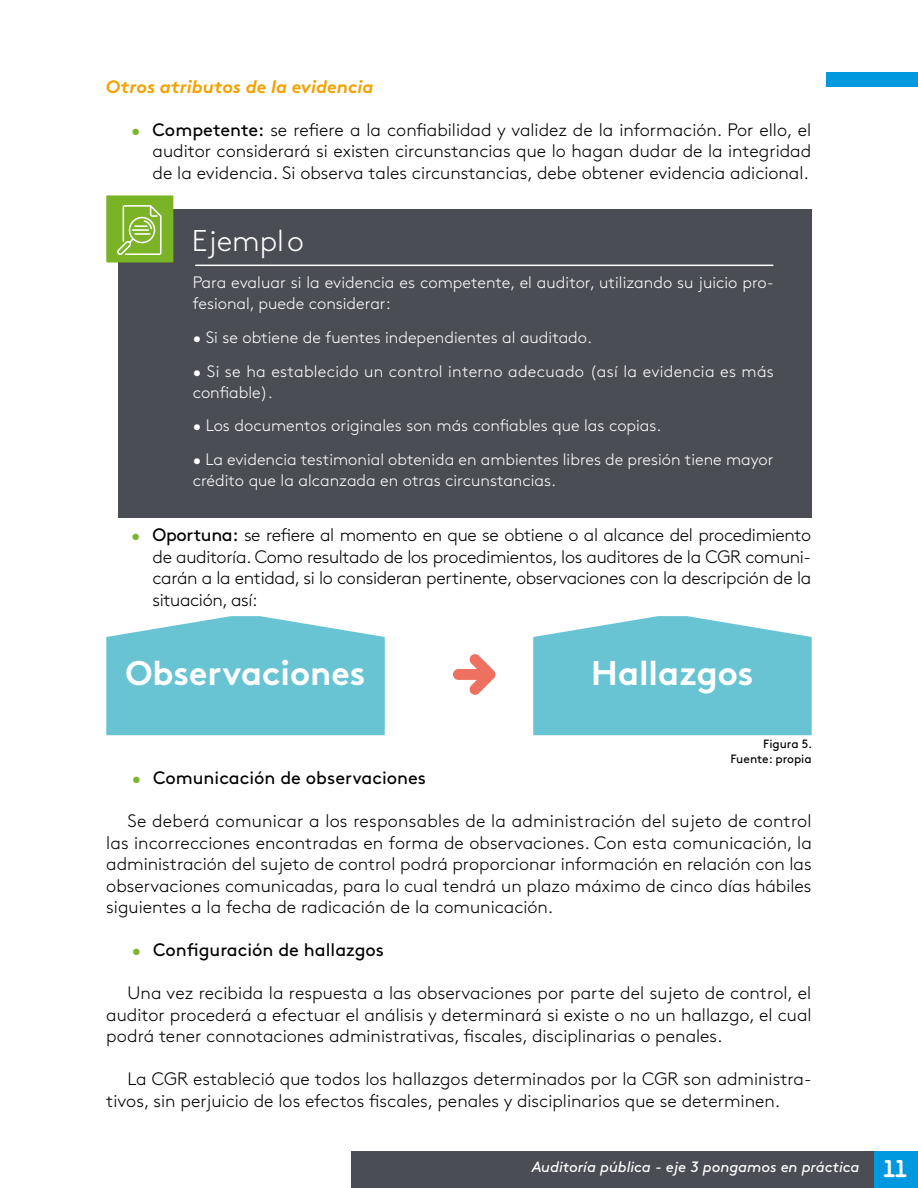
<style>
.page{position:relative;width:918px;height:1188px;background:#fff}
.page>*{position:absolute;margin:0;border:0;box-sizing:border-box;transform-origin:0 0}
.t1{font:700 34.2px "Brown Std";color:#fff}
.t2{font:300 30px "Brown Std";color:#fff}
.t3{font:300 18px/21.6px "Brown Std";color:#000;text-align:justify}
.t4{font:18px "Brown Std";color:#000}
.t5{font:18px "Brown Std Bold Italic Alt";color:#f3a201}
.t6{font:300 16.5px/21px "Brown Std";color:#fff}
.t7{font:italic 15px "Brown Std";letter-spacing:-.005em;color:#fff}
.t8{font:12px/14.4px "Brown Std";color:#000;text-align:right}
.s1{color:#7eb62d}
.s2{font-weight:400}
.s3{font-weight:300;color:#7eb62d}
.s4{font-family:"Areandina Voz";font-style:normal;font-size:24px}
</style>
<div class="page">
<div style="left:826px;top:72px;width:92px;height:15px;background:#0099df"></div>
<div style="left:873px;top:1151px;width:45px;height:37px;background:#0099df"></div>
<div style="left:351px;top:1151px;width:522px;height:37px;background:#4a4d54"></div>
<div style="left:118px;top:209px;width:694px;height:309px;background:#4a4d54"></div>
<hr style="left:196px;top:265px;width:577px;height:1px;background:#fff">
<div style="left:106px;top:195px;width:67px;height:68px;background:#7ab326;border:2px solid #7ab326"></div>
<svg style="left:117px;top:205px;width:45px;height:50px"></svg>
<svg style="left:533px;top:616px;width:279px;height:119px;background:#74c8d5"></svg>
<svg style="left:106px;top:616px;width:279px;height:119px;background:#74c8d5"></svg>
<svg style="left:453px;top:654px;width:43px;height:41px"></svg>
<p class="t5" style="left:106px;top:75px;width:269px">Otros atributos de la evidencia</p>
<p class="t3" style="left:153px;top:119px;width:660px;text-indent:-21px"><span class="s1">•</span> <span class="s2">Competente:</span> se refiere a la confiabilidad y validez de la información. Por ello, el auditor considerará si existen circunstancias que lo hagan dudar de la integridad de la evidencia. Si observa tales circunstancias, debe obtener evidencia adicional.</p>
<h2 class="t2" style="left:192px;top:224px;width:114px">Ejemplo</h2>
<p class="t6" style="left:193px;top:272px;width:583px">Para evaluar si la evidencia es competente, el auditor, utilizando su juicio pro&shy;fesional, puede considerar:</p>
<p class="t6" style="left:193px;top:327px;width:398px">• Si se obtiene de fuentes independientes al auditado.</p>
<p class="t6" style="left:193px;top:361px;width:583px">• Si se ha establecido un control interno adecuado (así la evidencia es más confiable).</p>
<p class="t6" style="left:193px;top:415px;width:467px">• Los documentos originales son más confiables que las copias.</p>
<p class="t6" style="left:193px;top:449px;width:582px">• La evidencia testimonial obtenida en ambientes libres de presión tiene mayor crédito que la alcanzada en otras circunstancias.</p>
<p class="t3" style="left:153px;top:525px;width:660px;text-indent:-21px"><span class="s1">•</span> <span class="s2">Oportuna:</span> se refiere al momento en que se obtiene o al alcance del procedimiento de auditoría. Como resultado de los procedimientos, los auditores de la CGR comuni&shy;carán a la entidad, si lo consideran pertinente, observaciones con la descripción de la situación, así:</p>
<h1 class="t1" style="left:125px;top:652px;width:242px">Observaciones</h1>
<h1 class="t1" style="left:591px;top:652px;width:164px">Hallazgos</h1>
<p class="t8" style="left:730px;top:737px;width:83px">Figura 5.<br>Fuente: propia</p>
<p class="t4" style="left:132px;top:767px;width:296px"><span class="s3">•</span> Comunicación de observaciones</p>
<p class="t3" style="left:106px;top:810px;width:707px;text-indent:21px">Se deberá comunicar a los responsables de la administración del sujeto de control las incorrecciones encontradas en forma de observaciones. Con esta comunicación, la administración del sujeto de control podrá proporcionar información en relación con las observaciones comunicadas, para lo cual tendrá un plazo máximo de cinco días hábiles siguientes a la fecha de radicación de la comunicación.</p>
<p class="t4" style="left:132px;top:939px;width:254px"><span class="s3">•</span> Configuración de hallazgos</p>
<p class="t3" style="left:106px;top:982px;width:707px;text-indent:21px">Una vez recibida la respuesta a las observaciones por parte del sujeto de control, el auditor procederá a efectuar el análisis y determinará si existe o no un hallazgo, el cual podrá tener connotaciones administrativas, fiscales, disciplinarias o penales.</p>
<p class="t3" style="left:106px;top:1068px;width:707px;text-indent:21px">La CGR estableció que todos los hallazgos determinados por la CGR son administra&shy;tivos, sin perjuicio de los efectos fiscales, penales y disciplinarios que se determinen.</p>
<p class="t7" style="left:532px;top:1158px;width:376px">Auditoría pública - eje 3 pongamos en práctica <span class="s4">11</span></p>
</div>
